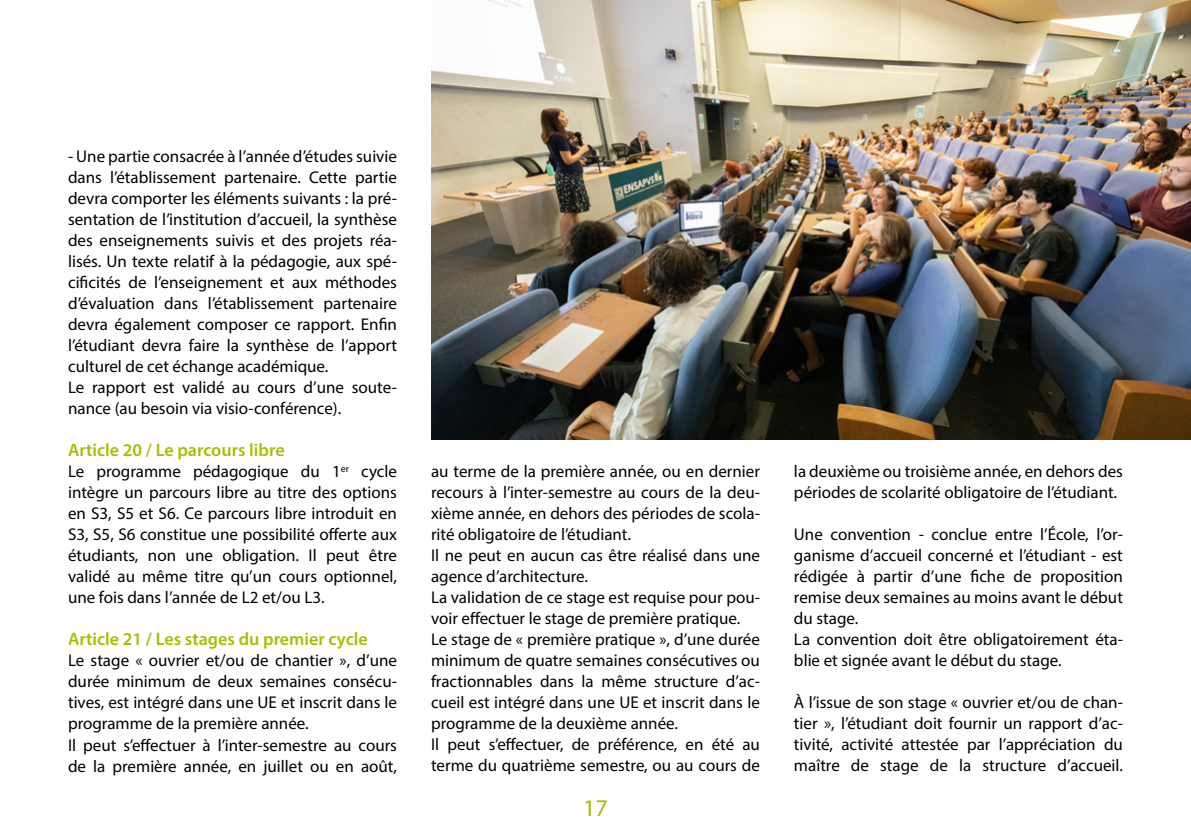
<style>
.page{position:relative;width:1191px;height:840px;background:#fff}
.page>*{position:absolute;margin:0;border:0;box-sizing:border-box;transform-origin:0 0}
.t1{font:24px "Myriad Pro";color:#a4bf03}
.t2{font:600 18px "Myriad Pro";color:#a4bf03}
.t3{font:17px/21px "Myriad Pro";color:#000}
</style>
<div class="page">
<img style="left:431px;top:0;width:760px;height:439px">
<p class="t3" style="left:68px;top:145px;width:330px">- Une partie consacrée à l’année d’études suivie dans l’établissement partenaire. Cette partie devra comporter les éléments suivants : la pré&shy;sentation de l’institution d’accueil, la synthèse des enseignements suivis et des projets réa&shy;lisés. Un texte relatif à la pédagogie, aux spé&shy;cificités de l’enseignement et aux méthodes d’évaluation dans l’établissement partenaire devra également composer ce rapport. Enfin l’étudiant devra faire la synthèse de l’apport culturel de cet échange académique.<br>Le rapport est validé au cours d’une soute&shy;nance (au besoin via visio-conférence).</p>
<p class="t2" style="left:68px;top:438px;width:218px">Article 20 / Le parcours libre</p>
<p class="t3" style="left:68px;top:460px;width:330px;text-align:justify">Le programme pédagogique du 1<sup>er</sup> cycle intègre un parcours libre au titre des options en S3, S5 et S6. Ce parcours libre introduit en S3, S5, S6 constitue une possibilité offerte aux étudiants, non une obligation. Il peut être validé au même titre qu’un cours optionnel, une fois dans l’année de L2 et/ou L3.</p>
<p class="t2" style="left:68px;top:627px;width:301px">Article 21 / Les stages du premier cycle</p>
<p class="t3" style="left:68px;top:649px;width:330px">Le stage « ouvrier et/ou de chantier », d’une durée minimum de deux semaines consécu&shy;tives, est intégré dans une UE et inscrit dans le programme de la première année.<br>Il peut s’effectuer à l’inter-semestre au cours de la première année, en juillet ou en août,</p>
<p class="t3" style="left:431px;top:460px;width:330px">au terme de la première année, ou en dernier recours à l’inter-semestre au cours de la deu&shy;xième année, en dehors des périodes de scola&shy;rité obligatoire de l’étudiant.<br>Il ne peut en aucun cas être réalisé dans une agence d’architecture.<br>La validation de ce stage est requise pour pou&shy;voir effectuer le stage de première pratique.<br>Le stage de « première pratique », d’une durée minimum de quatre semaines consécutives ou fractionnables dans la même structure d’ac&shy;cueil est intégré dans une UE et inscrit dans le programme de la deuxième année.<br>Il peut s’effectuer, de préférence, en été au terme du quatrième semestre, ou au cours de</p>
<p class="t3" style="left:794px;top:460px;width:330px">la deuxième ou troisième année, en dehors des périodes de scolarité obligatoire de l’étudiant.</p>
<p class="t3" style="left:794px;top:523px;width:330px">Une convention - conclue entre l’École, l’or&shy;ganisme d’accueil concerné et l’étudiant - est rédigée à partir d’une fiche de proposition remise deux semaines au moins avant le début du stage.<br>La convention doit être obligatoirement éta&shy;blie et signée avant le début du stage.</p>
<p class="t3" style="left:794px;top:691px;width:330px;text-align:justify">À l’issue de son stage « ouvrier et/ou de chan&shy;tier », l’étudiant doit fournir un rapport d’ac&shy;tivité, activité attestée par l’appréciation du maître de stage de la structure d’accueil.</p>
<h1 class="t1" style="left:583px;top:792px;width:26px">17</h1>
</div>
